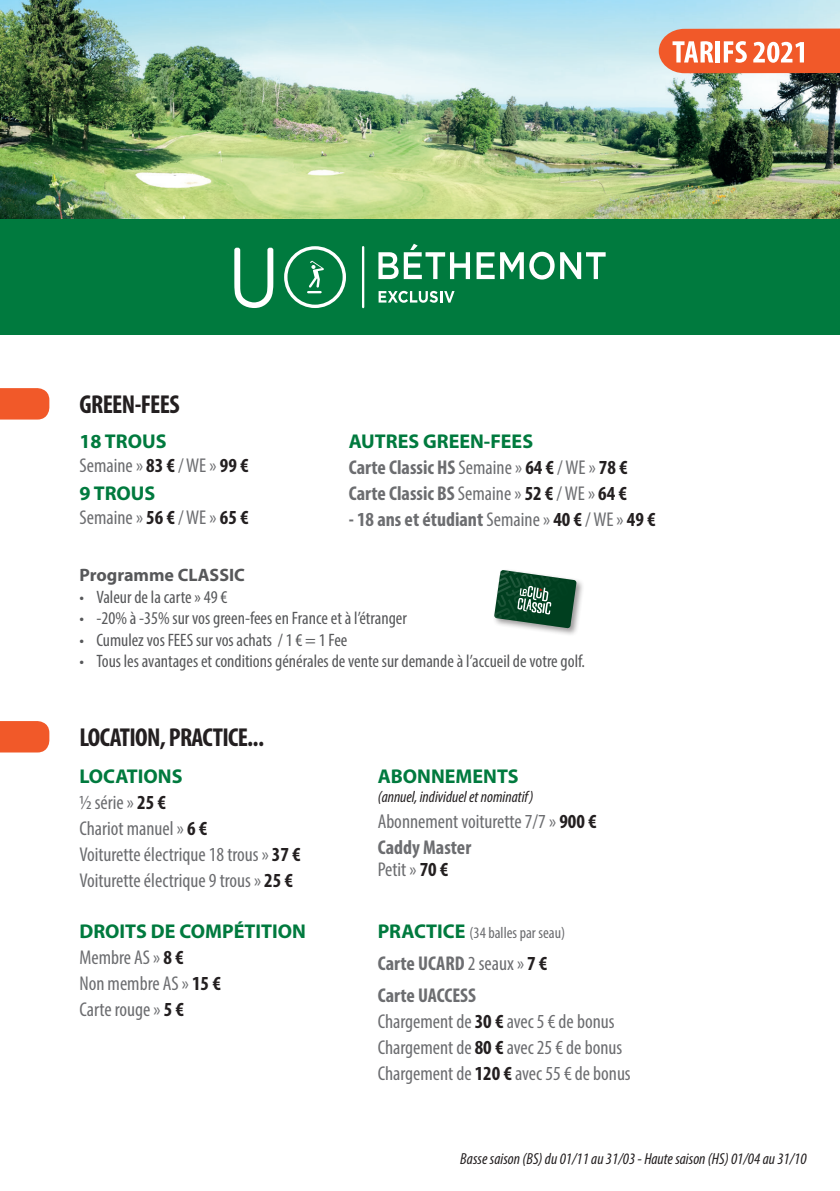
<style>
.page{position:relative;width:840px;height:1191px;background:#fff}
.page>*{position:absolute;margin:0;border:0;box-sizing:border-box;transform-origin:0 0}
.t1{font:700 condensed 26px "Myriad Pro";letter-spacing:-.025em;color:#231f20}
.t2{font:condensed 20px/26px "Myriad Pro";color:#6c6d70}
.t3{font:700 condensed 20px/26px "Myriad Pro";color:#6c6d70}
.t4{font:700 20px "Myriad Pro";color:#007a3e}
.t5{font:condensed 18px "Myriad Pro";color:#57585a}
.t6{font:700 18px "Myriad Pro";color:#57585a}
.t7{font:italic condensed 16px "Myriad Pro";color:#231f20}
.t8{font:condensed 16px "Myriad Pro";color:#6c6d70}
.s1{font-weight:700;font-stretch:normal;color:#007a3e}
.s2{font-weight:700;color:#231f20}
.s3{font-stretch:normal;color:#007a3e}
.s4{font-weight:400}
.s5{color:#231f20}
.s6{font-weight:700}
.s7{font-weight:700;font-stretch:normal;font-size:20px;color:#007a3e}
</style>
<div class="page">
<img style="left:0;top:0;width:839px;height:219px">
<div style="left:0;top:219px;width:839px;height:115px;background:#007a3e"></div>
<svg style="left:658px;top:28px;width:181px;height:45px"></svg>
<svg style="left:234px;top:248px;width:39px;height:60px"></svg>
<hr style="left:362px;top:246px;width:2px;height:62px;background:#fff">
<svg style="left:284px;top:246px;width:62px;height:62px"></svg>
<svg style="left:378px;top:244px;width:91px;height:35px"></svg>
<svg style="left:476px;top:252px;width:18px;height:27px"></svg>
<svg style="left:500px;top:252px;width:23px;height:27px"></svg>
<svg style="left:529px;top:252px;width:76px;height:27px"></svg>
<svg style="left:378px;top:291px;width:76px;height:12px"></svg>
<div style="left:0;top:388px;width:49px;height:31px;background:#f15929"></div>
<div style="left:0;top:721px;width:49px;height:31px;background:#f15929"></div>
<div style="left:492px;top:568px;width:92px;height:69px;background:#231f20;opacity:.45"></div>
<svg style="left:494px;top:570px;width:82px;height:58px"></svg>
<h1 class="t1" style="left:79px;top:388px;width:102px">GREEN-FEES</h1>
<p class="t2" style="left:79px;top:429px;width:170px;line-height:24px"><span class="s1">18 TROUS<br></span>Semaine » <span class="s2">83 €</span> / WE » <span class="s2">99 €</span></p>
<p class="t2" style="left:79px;top:481px;width:170px;line-height:24px"><span class="s1">9 TROUS<br></span>Semaine » <span class="s2">56 €</span> / WE » <span class="s2">65 €</span></p>
<p class="t3" style="left:348px;top:428px;width:280px"><span class="s3">AUTRES GREEN-FEES<br></span>Carte Classic HS <span class="s4">Semaine »</span> <span class="s5">64 €</span> <span class="s4">/ WE »</span> <span class="s5">78 €<br></span>Carte Classic BS <span class="s4">Semaine »</span> <span class="s5">52 €</span> <span class="s4">/ WE »</span> <span class="s5">64 €</span></p>
<p class="t3" style="left:348px;top:506px;width:308px">- 18 ans et étudiant <span class="s4">Semaine »</span> <span class="s5">40 €</span> <span class="s4">/ WE »</span> <span class="s5">49 €</span></p>
<p class="t6" style="left:79px;top:563px;width:167px">Programme CLASSIC</p>
<p class="t5" style="left:79px;top:586px;width:149px">• Valeur de la carte » 49 €</p>
<p class="t5" style="left:79px;top:607px;width:329px">• -20% à -35% sur vos green-fees en France et à l’étranger</p>
<p class="t5" style="left:79px;top:629px;width:269px">• Cumulez vos FEES sur vos achats / 1 € = 1 Fee</p>
<p class="t5" style="left:79px;top:650px;width:507px">• Tous les avantages et conditions générales de vente sur demande à l’accueil de votre golf.</p>
<h1 class="t1" style="left:79px;top:721px;width:186px">LOCATION, PRACTICE...</h1>
<p class="t2" style="left:79px;top:762px;width:223px"><span class="s1">LOCATIONS<br></span>½ série » <span class="s2">25 €<br></span>Chariot manuel » <span class="s2">6 €<br></span>Voiturette électrique 18 trous » <span class="s2">37 €<br></span>Voiturette électrique 9 trous » <span class="s2">25 €</span></p>
<p class="t2" style="left:79px;top:917px;width:228px"><span class="s1">DROITS DE COMPÉTITION<br></span>Membre AS » <span class="s2">8 €<br></span>Non membre AS » <span class="s2">15 €<br></span>Carte rouge » <span class="s2">5 €</span></p>
<p class="t4" style="left:377px;top:762px;width:142px">ABONNEMENTS</p>
<p class="t7" style="left:377px;top:787px;width:157px">(annuel, individuel et nominatif)</p>
<p class="t2" style="left:377px;top:808px;width:220px">Abonnement voiturette 7/7 » <span class="s2">900 €<br></span><span class="s6">Caddy Master</span></p>
<p class="t2" style="left:377px;top:856px;width:72px">Petit » <span class="s2">70 €</span></p>
<p class="t8" style="left:377px;top:922px;width:189px"><span class="s7">PRACTICE</span> (34 balles par seau)</p>
<p class="t3" style="left:377px;top:946px;width:171px;line-height:32px">Carte UCARD <span class="s4">2 seaux »</span> <span class="s5">7 €<br></span>Carte UACCESS</p>
<p class="t2" style="left:377px;top:1007px;width:254px">Chargement de <span class="s2">30 €</span> avec 5 € de bonus<br>Chargement de <span class="s2">80 €</span> avec 25 € de bonus<br>Chargement de <span class="s2">120 €</span> avec 55 € de bonus</p>
<p class="t7" style="left:460px;top:1149px;width:347px">Basse saison (BS) du 01/11 au 31/03 - Haute saison (HS) 01/04 au 31/10</p>
</div>
